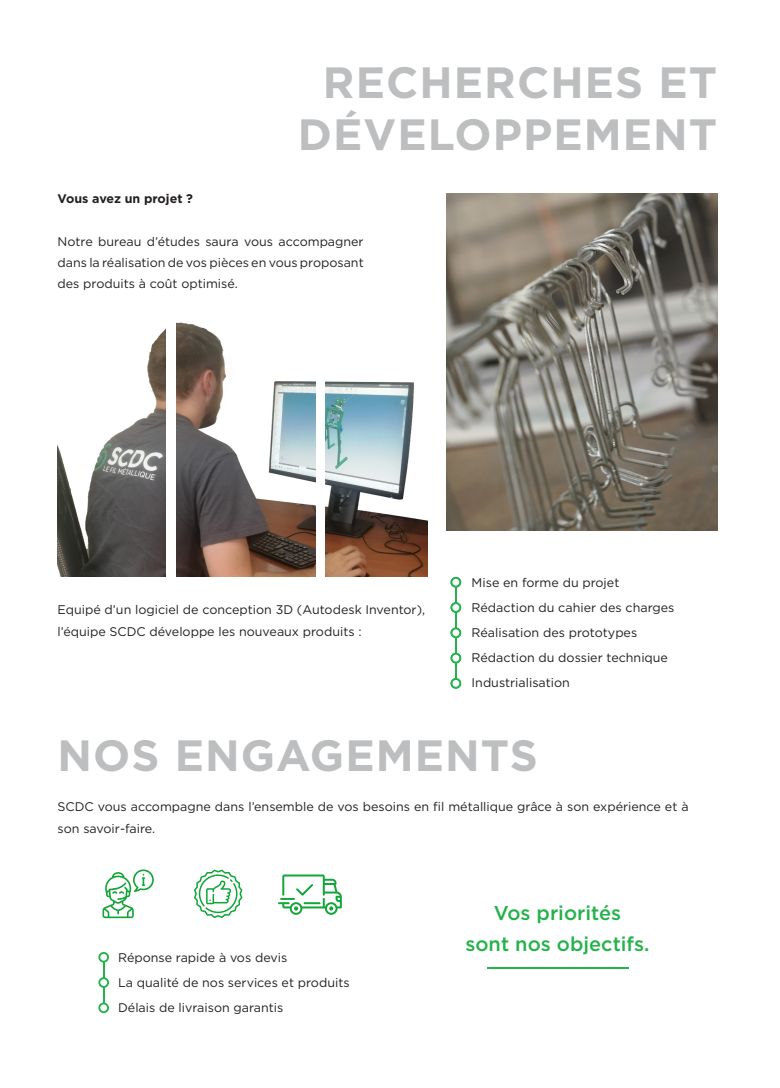
<style>
.page{position:relative;width:780px;height:1088px;background:#fff}
.page>*{position:absolute;margin:0;border:0;box-sizing:border-box;transform-origin:0 0}
.t1{font:700 43.75px/52.5px "Gotham";letter-spacing:.025em;color:#bcbebf;text-align:center}
.t2{font:500 20px "Gotham";color:#23b24b}
.t3{font:12.5px/21.2px "Gotham";color:#231f20}
.t4{font:700 12.5px "Gotham";color:#231f20}
</style>
<div class="page">
<img style="left:58px;top:328px;width:108px;height:249px">
<img style="left:176px;top:322px;width:139px;height:255px">
<img style="left:325px;top:381px;width:102px;height:196px">
<img style="left:446px;top:193px;width:271px;height:338px">
<svg style="left:102px;top:869px;width:52px;height:49px"></svg>
<svg style="left:194px;top:869px;width:48px;height:49px"></svg>
<svg style="left:278px;top:874px;width:64px;height:41px"></svg>
<hr style="left:455px;top:579px;width:1px;height:107px;background:#23b24b">
<div style="left:451px;top:578px;width:9px;height:9px;background:#fff;border-radius:50%"></div>
<div style="left:450px;top:577px;width:11px;height:10px;border:2px solid #23b24b;border-radius:50%"></div>
<div style="left:451px;top:603px;width:9px;height:9px;background:#fff;border-radius:50%"></div>
<div style="left:450px;top:602px;width:11px;height:11px;border:2px solid #23b24b;border-radius:50%"></div>
<div style="left:451px;top:628px;width:9px;height:9px;background:#fff;border-radius:50%"></div>
<div style="left:450px;top:627px;width:11px;height:11px;border:2px solid #23b24b;border-radius:50%"></div>
<div style="left:451px;top:654px;width:9px;height:8px;background:#fff;border-radius:50%"></div>
<div style="left:450px;top:653px;width:11px;height:10px;border:2px solid #23b24b;border-radius:50%"></div>
<div style="left:451px;top:679px;width:9px;height:9px;background:#fff;border-radius:50%"></div>
<div style="left:450px;top:678px;width:11px;height:11px;border:2px solid #23b24b;border-radius:50%"></div>
<hr style="left:103px;top:954px;width:1px;height:54px;background:#23b24b">
<div style="left:99px;top:953px;width:9px;height:8px;background:#fff;border-radius:50%"></div>
<div style="left:98px;top:952px;width:11px;height:10px;border:2px solid #23b24b;border-radius:50%"></div>
<div style="left:99px;top:978px;width:9px;height:9px;background:#fff;border-radius:50%"></div>
<div style="left:98px;top:977px;width:11px;height:11px;border:2px solid #23b24b;border-radius:50%"></div>
<div style="left:99px;top:1003px;width:9px;height:9px;background:#fff;border-radius:50%"></div>
<div style="left:98px;top:1002px;width:11px;height:11px;border:2px solid #23b24b;border-radius:50%"></div>
<hr style="left:486px;top:967px;width:142px;height:2px;background:#23b24b">
<p class="t1" style="left:298px;top:56px;width:421px">RECHERCHES ET<br>DÉVELOPPEMENT</p>
<p class="t4" style="left:58px;top:190px;width:137px">Vous avez un projet ?</p>
<p class="t3" style="left:58px;top:230px;width:307px;text-align:justify">Notre bureau d’études saura vous accompagner dans la réalisation de vos pièces en vous proposant des produits à coût optimisé.</p>
<p class="t3" style="left:58px;top:599px;width:369px">Equipé d’un logiciel de conception 3D (Autodesk Inventor), l’équipe SCDC développe les nouveaux produits :</p>
<p class="t3" style="left:471px;top:572px;width:149px">Mise en forme du projet</p>
<p class="t3" style="left:471px;top:597px;width:204px">Rédaction du cahier des charges</p>
<p class="t3" style="left:471px;top:622px;width:167px">Réalisation des prototypes</p>
<p class="t3" style="left:471px;top:647px;width:198px">Rédaction du dossier technique</p>
<p class="t3" style="left:471px;top:672px;width:100px">Industrialisation</p>
<p class="t1" style="left:58px;top:729px;width:481px">NOS ENGAGEMENTS</p>
<p class="t3" style="left:58px;top:796px;width:632px">SCDC vous accompagne dans l’ensemble de vos besoins en fil métallique grâce à son expérience et à son savoir-faire.</p>
<p class="t3" style="left:118px;top:946px;width:171px">Réponse rapide à vos devis</p>
<p class="t3" style="left:118px;top:971px;width:233px">La qualité de nos services et produits</p>
<p class="t3" style="left:118px;top:996px;width:167px">Délais de livraison garantis</p>
<p class="t2" style="left:494px;top:899px;width:129px">Vos priorités</p>
<p class="t2" style="left:465px;top:931px;width:185px">sont nos objectifs.</p>
</div>
